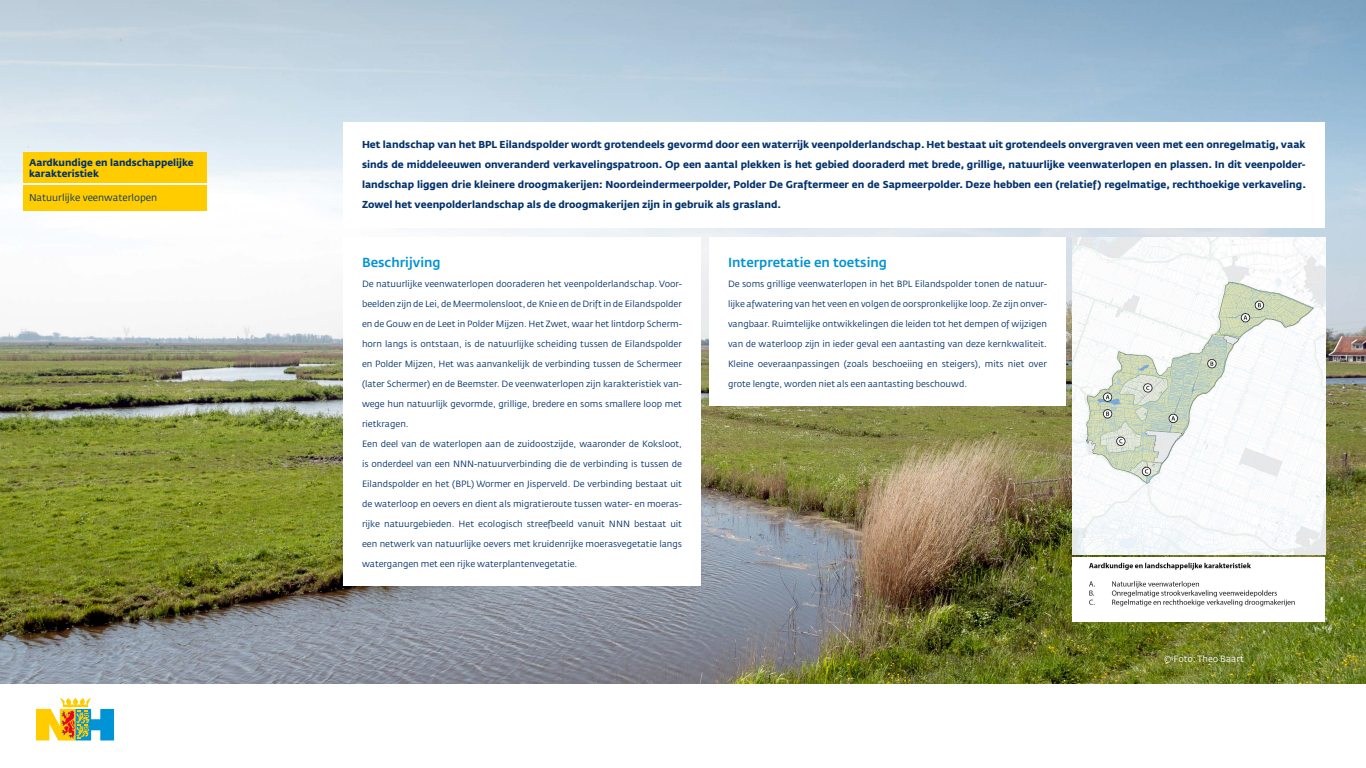
<style>
.page{position:relative;width:1366px;height:768px;background:#fff}
.page>*{position:absolute;margin:0;border:0;box-sizing:border-box;transform-origin:0 0}
.Txt{font:500 13px "Fedra Sans Std";color:#0093d6}
.txt_bold{font:700 10px/20px "Fedra Sans Std";color:#03326c;text-align:justify}
.t1{font:700 9.8px/11.7px "Fedra Sans Std";color:#03326c}
.NAV_tekst_actief{font:9.8px "Fedra Sans Std";color:#03326c}
.Txt-2{font:9px "Fedra Sans Std";color:#03326c}
.t2{font:9px "Fedra Sans Std";color:#fff}
</style>
<div class="page">
<img style="left:0;top:194px;width:1366px;height:490px">
<svg style="left:0;top:0;width:1366px;height:194px;background:#b4cbdc"></svg>
<svg style="left:36px;top:698px;width:78px;height:42px"></svg>
<img style="left:1072px;top:238px;width:253px;height:317px">
<img style="left:1072px;top:557px;width:253px;height:65px">
<div style="left:709px;top:238px;width:357px;height:168px;background:#fff"></div>
<div style="left:343px;top:238px;width:358px;height:348px;background:#fff"></div>
<div style="left:343px;top:122px;width:982px;height:106px;background:#fff"></div>
<div style="left:23px;top:185px;width:184px;height:26px;background:#fc0"></div>
<div style="left:23px;top:153px;width:184px;height:30px;background:#fc0"></div>
<p class="t1" style="left:29px;top:156px;width:166px">Aardkundige en landschappelijke karakteristiek</p>
<p class="NAV_tekst_actief" style="left:29px;top:192px;width:130px">Natuurlijke veenwaterlopen</p>
<p class="txt_bold" style="left:362px;top:135px;width:945px">Het landschap van het BPL Eilandspolder wordt grotendeels gevormd door een waterrijk veenpolderlandschap. Het bestaat uit grotendeels onvergraven veen met een onregelmatig, vaak sinds de middeleeuwen onveranderd verkavelingspatroon. Op een aantal plekken is het gebied dooraderd met brede, grillige, natuurlijke veenwaterlopen en plassen. In dit veenpolder&shy;landschap liggen drie kleinere droogmakerijen: Noordeindermeerpolder, Polder De Graftermeer en de Sapmeerpolder. Deze hebben een (relatief) regelmatige, rechthoekige verkaveling.<br>Zowel het veenpolderlandschap als de droogmakerijen zijn in gebruik als grasland.</p>
<p class="Txt" style="left:362px;top:254px;width:80px">Beschrijving</p>
<p class="Txt-2" style="left:362px;top:278px;width:322px">De natuurlijke veenwaterlopen dooraderen het veenpolderlandschap. Voor-</p>
<p class="Txt-2" style="left:362px;top:298px;width:322px">beelden zijn de Lei, de Meermolensloot, de Knie en de Drift in de Eilandspolder</p>
<p class="Txt-2" style="left:362px;top:318px;width:322px">en de Gouw en de Leet in Polder Mijzen. Het Zwet, waar het lintdorp Scherm-</p>
<p class="Txt-2" style="left:362px;top:338px;width:322px">horn langs is ontstaan, is de natuurlijke scheiding tussen de Eilandspolder</p>
<p class="Txt-2" style="left:362px;top:358px;width:322px">en Polder Mijzen, Het was aanvankelijk de verbinding tussen de Schermeer</p>
<p class="Txt-2" style="left:362px;top:378px;width:321px">(later Schermer) en de Beemster. De veenwaterlopen zijn karakteristiek van-</p>
<p class="Txt-2" style="left:362px;top:398px;width:322px">wege hun natuurlijk gevormde, grillige, bredere en soms smallere loop met</p>
<p class="Txt-2" style="left:362px;top:418px;width:48px">rietkragen.</p>
<p class="Txt-2" style="left:362px;top:438px;width:322px">Een deel van de waterlopen aan de zuidoostzijde, waaronder de Koksloot,</p>
<p class="Txt-2" style="left:362px;top:458px;width:322px">is onderdeel van een NNN-natuurverbinding die de verbinding is tussen de</p>
<p class="Txt-2" style="left:362px;top:478px;width:322px">Eilandspolder en het (BPL) Wormer en Jisperveld. De verbinding bestaat uit</p>
<p class="Txt-2" style="left:362px;top:498px;width:321px">de waterloop en oevers en dient als migratieroute tussen water- en moeras-</p>
<p class="Txt-2" style="left:362px;top:518px;width:322px">rijke natuurgebieden. Het ecologisch streefbeeld vanuit NNN bestaat uit</p>
<p class="Txt-2" style="left:362px;top:538px;width:322px">een netwerk van natuurlijke oevers met kruidenrijke moerasvegetatie langs</p>
<p class="Txt-2" style="left:362px;top:558px;width:217px">watergangen met een rijke waterplantenvegetatie.</p>
<p class="Txt" style="left:728px;top:254px;width:161px">Interpretatie en toetsing</p>
<p class="Txt-2" style="left:728px;top:278px;width:320px">De soms grillige veenwaterlopen in het BPL Eilandspolder tonen de natuur-</p>
<p class="Txt-2" style="left:728px;top:298px;width:321px">lijke afwatering van het veen en volgen de oorspronkelijke loop. Ze zijn onver-</p>
<p class="Txt-2" style="left:728px;top:318px;width:321px">vangbaar. Ruimtelijke ontwikkelingen die leiden tot het dempen of wijzigen</p>
<p class="Txt-2" style="left:728px;top:338px;width:321px">van de waterloop zijn in ieder geval een aantasting van deze kernkwaliteit.</p>
<p class="Txt-2" style="left:728px;top:358px;width:320px">Kleine oeveraanpassingen (zoals beschoeiing en steigers), mits niet over</p>
<p class="Txt-2" style="left:728px;top:378px;width:241px">grote lengte, worden niet als een aantasting beschouwd.</p>
<p class="t2" style="left:1164px;top:653px;width:82px">© Foto: Theo Baart</p>
</div>
